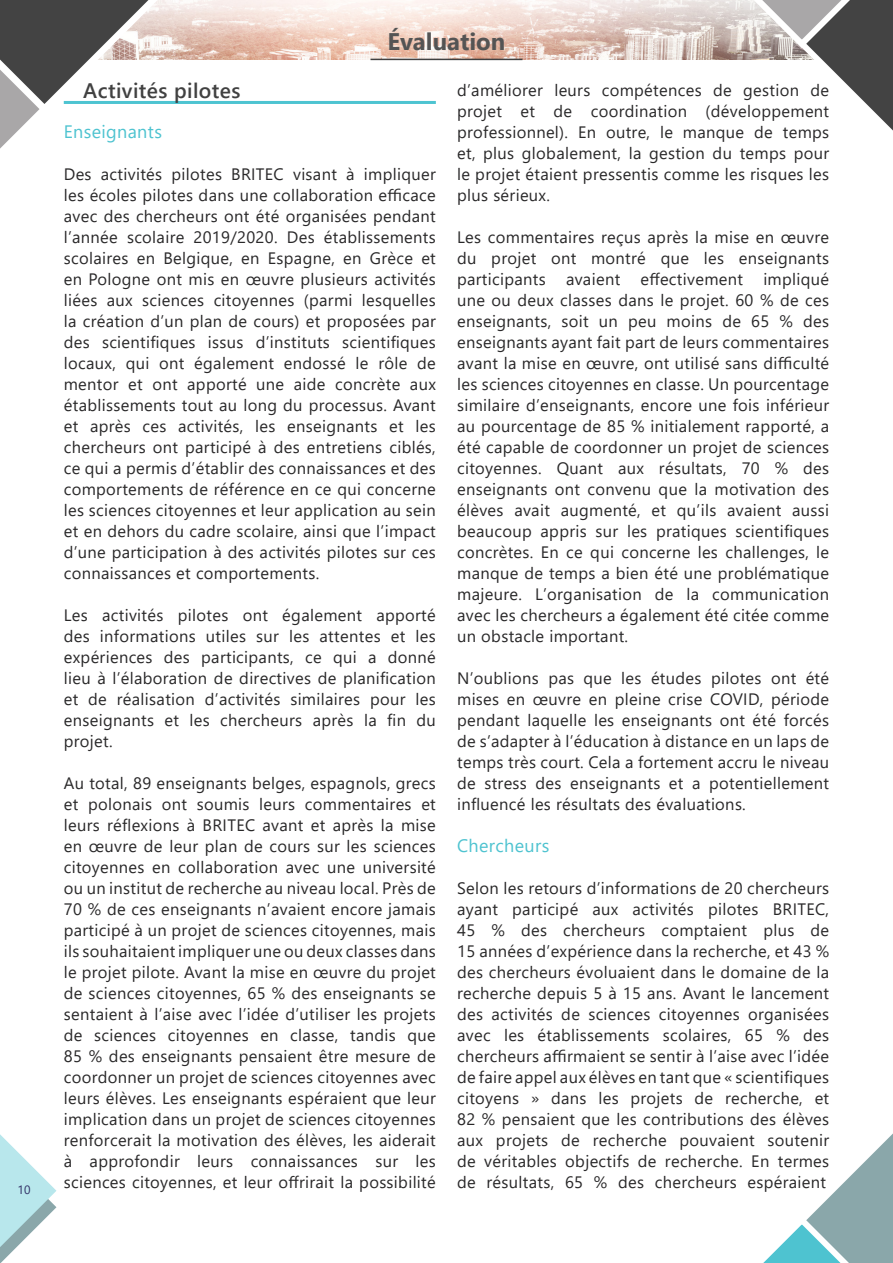
<style>
.page{position:relative;width:893px;height:1263px;background:#fff}
.page>*{position:absolute;margin:0;border:0;box-sizing:border-box;transform-origin:0 0}
.t1{font:700 24px "Segoe UI";color:#545454}
.t2{font:600 21px "Segoe UI";letter-spacing:.02em;color:#414141}
.t3{font:18px "Segoe UI";letter-spacing:.02em;color:#4ec3d0}
.t4{font:16.5px/21px "Segoe UI";letter-spacing:.02em;color:#292829;text-align:justify}
.t5{font:12px "Segoe UI";color:#303066}
</style>
<div class="page">
<img style="left:353px;top:0;width:323px;height:60px">
<hr style="left:370px;top:59px;width:152px;height:1px;background:#414141">
<hr style="left:64px;top:101px;width:372px;height:3px;background:#4dc4d1">
<svg style="left:0;top:1134px;width:56px;height:129px"></svg>
<svg style="left:676px;top:0;width:217px;height:131px"></svg>
<svg style="left:763px;top:1133px;width:130px;height:130px"></svg>
<svg style="left:0;top:0;width:353px;height:149px"></svg>
<p class="t5" style="left:17px;top:1178px;width:15px">10</p>
<h1 class="t1" style="left:387px;top:19px;width:119px">Évaluation</h1>
<p class="t4" style="left:457px;top:78px;width:374px">d’améliorer leurs compétences de gestion de projet et de coordination (développement professionnel). En outre, le manque de temps et, plus globalement, la gestion du temps pour le projet étaient pressentis comme les risques les plus sérieux.</p>
<p class="t4" style="left:457px;top:225px;width:374px">Les commentaires reçus après la mise en œuvre du projet ont montré que les enseignants participants avaient effectivement impliqué une ou deux classes dans le projet. 60 % de ces enseignants, soit un peu moins de 65 % des enseignants ayant fait part de leurs commentaires avant la mise en œuvre, ont utilisé sans difficulté les sciences citoyennes en classe. Un pourcentage similaire d’enseignants, encore une fois inférieur au pourcentage de 85 % initialement rapporté, a été capable de coordonner un projet de sciences citoyennes. Quant aux résultats, 70 % des enseignants ont convenu que la motivation des élèves avait augmenté, et qu’ils avaient aussi beaucoup appris sur les pratiques scientifiques concrètes. En ce qui concerne les challenges, le manque de temps a bien été une problématique majeure. L’organisation de la communication avec les chercheurs a également été citée comme un obstacle important.</p>
<p class="t4" style="left:457px;top:666px;width:374px">N’oublions pas que les études pilotes ont été mises en œuvre en pleine crise COVID, période pendant laquelle les enseignants ont été forcés de s’adapter à l’éducation à distance en un laps de temps très court. Cela a fortement accru le niveau de stress des enseignants et a potentiellement influencé les résultats des évaluations.</p>
<p class="t3" style="left:457px;top:829px;width:94px">Chercheurs</p>
<p class="t4" style="left:457px;top:876px;width:374px">Selon les retours d’informations de 20 chercheurs ayant participé aux activités pilotes BRITEC, 45 % des chercheurs comptaient plus de 15 années d’expérience dans la recherche, et 43 % des chercheurs évoluaient dans le domaine de la recherche depuis 5 à 15 ans. Avant le lancement des activités de sciences citoyennes organisées avec les établissements scolaires, 65 % des chercheurs affirmaient se sentir à l’aise avec l’idée de faire appel aux élèves en tant que « scientifiques citoyens » dans les projets de recherche, et 82 % pensaient que les contributions des élèves aux projets de recherche pouvaient soutenir de véritables objectifs de recherche. En termes de résultats, 65 % des chercheurs espéraient</p>
<p class="t2" style="left:83px;top:71px;width:159px">Activités pilotes</p>
<p class="t3" style="left:64px;top:115px;width:100px">Enseignants</p>
<p class="t4" style="left:64px;top:162px;width:374px">Des activités pilotes BRITEC visant à impliquer les écoles pilotes dans une collaboration efficace avec des chercheurs ont été organisées pendant l’année scolaire 2019/2020. Des établissements scolaires en Belgique, en Espagne, en Grèce et en Pologne ont mis en œuvre plusieurs activités liées aux sciences citoyennes (parmi lesquelles la création d’un plan de cours) et proposées par des scientifiques issus d’instituts scientifiques locaux, qui ont également endossé le rôle de mentor et ont apporté une aide concrète aux établissements tout au long du processus. Avant et après ces activités, les enseignants et les chercheurs ont participé à des entretiens ciblés, ce qui a permis d’établir des connaissances et des comportements de référence en ce qui concerne les sciences citoyennes et leur application au sein et en dehors du cadre scolaire, ainsi que l’impact d’une participation à des activités pilotes sur ces connaissances et comportements.</p>
<p class="t4" style="left:64px;top:603px;width:374px">Les activités pilotes ont également apporté des informations utiles sur les attentes et les expériences des participants, ce qui a donné lieu à l’élaboration de directives de planification et de réalisation d’activités similaires pour les enseignants et les chercheurs après la fin du projet.</p>
<p class="t4" style="left:64px;top:771px;width:374px">Au total, 89 enseignants belges, espagnols, grecs et polonais ont soumis leurs commentaires et leurs réflexions à BRITEC avant et après la mise en œuvre de leur plan de cours sur les sciences citoyennes en collaboration avec une université ou un institut de recherche au niveau local. Près de 70 % de ces enseignants n’avaient encore jamais participé à un projet de sciences citoyennes, mais ils souhaitaient impliquer une ou deux classes dans le projet pilote. Avant la mise en œuvre du projet de sciences citoyennes, 65 % des enseignants se sentaient à l’aise avec l’idée d’utiliser les projets de sciences citoyennes en classe, tandis que 85 % des enseignants pensaient être mesure de coordonner un projet de sciences citoyennes avec leurs élèves. Les enseignants espéraient que leur implication dans un projet de sciences citoyennes renforcerait la motivation des élèves, les aiderait à approfondir leurs connaissances sur les sciences citoyennes, et leur offrirait la possibilité</p>
</div>
